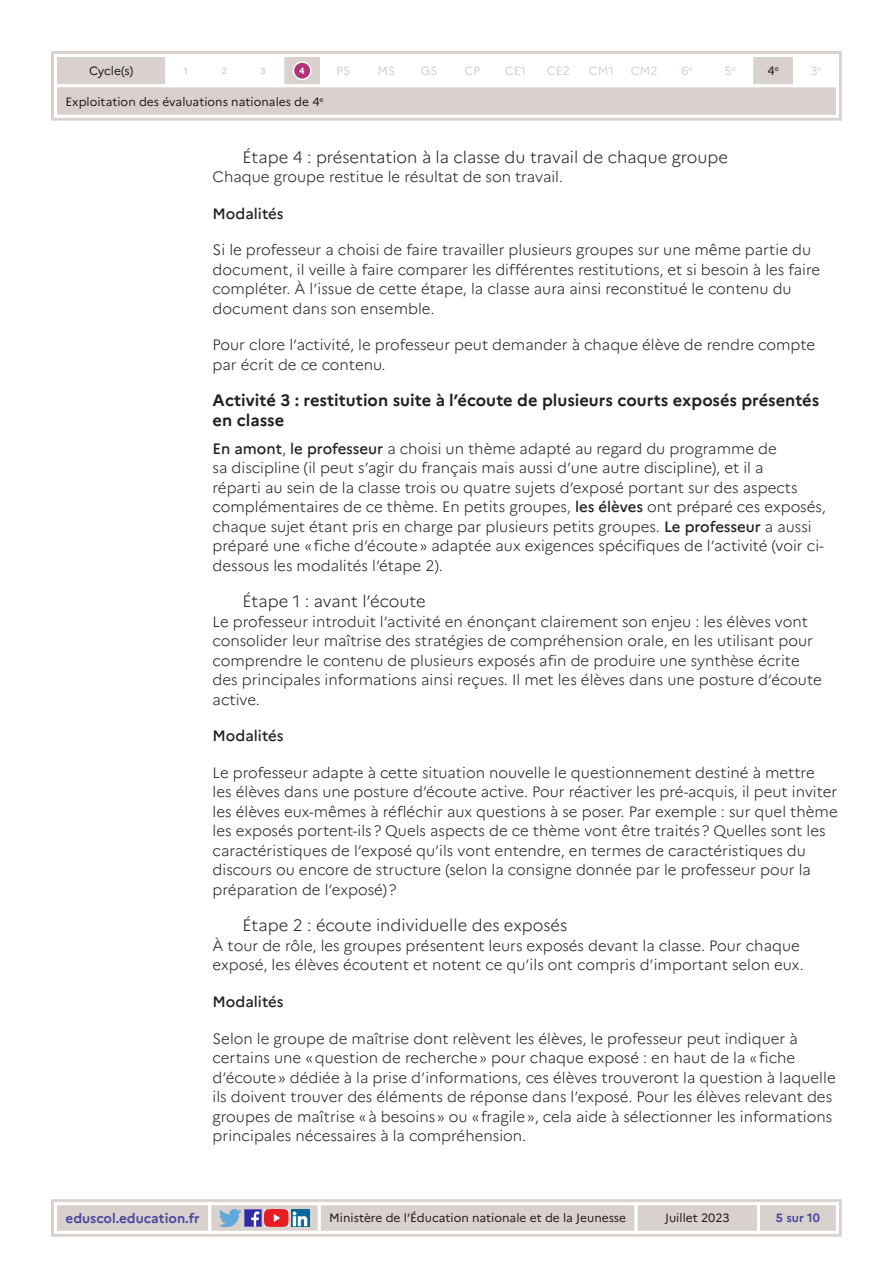
<style>
.page{position:relative;width:893px;height:1263px;background:#fff}
.page>*{position:absolute;margin:0;border:0;box-sizing:border-box;transform-origin:0 0}
._04_titre_4{font:300 16.5px "Marianne";color:#231f20}
._04_titre_3{font:700 16.5px/19.5px "Marianne";color:#231f20}
.Texte_courant{font:300 15px/19.5px "Marianne";color:#231f20}
.Texte_courant-2{font:500 15px "Marianne";color:#231f20}
.t1{font:700 13.5px "Marianne";color:#4a489e}
.t2{font:12px "Marianne";color:#231f20}
.t3{font:12px "Marianne";color:#d8d1ce}
.t4{font:700 12px "Marianne";color:#4a489e}
.t5{font:700 9px "Marianne";color:#d8d1ce}
.t6{font:700 9px "Marianne";color:#fff}
.t7{font:7.05px "Marianne";color:#d8d1ce}
.t8{font:7.05px "Marianne";color:#231f20}
.s1{font-weight:500}
</style>
<div class="page">
<div style="left:51px;top:1199px;width:791px;height:38px;border:3px solid #d8d1ce"></div>
<svg style="left:52px;top:1201px;width:788px;height:34px"></svg>
<div style="left:51px;top:51px;width:791px;height:70px;border:3px solid #d8d1ce"></div>
<svg style="left:53px;top:53px;width:787px;height:66px"></svg>
<p class="t2" style="left:89px;top:64px;width:46px">Cycle(s)</p>
<p class="t5" style="left:184px;top:65px;width:6px">1</p>
<p class="t3" style="left:336px;top:64px;width:15px">PS</p>
<p class="t3" style="left:377px;top:64px;width:19px">MS</p>
<p class="t3" style="left:421px;top:64px;width:18px">GS</p>
<p class="t3" style="left:464px;top:64px;width:17px">CP</p>
<p class="t3" style="left:505px;top:64px;width:23px">CE1</p>
<p class="t3" style="left:589px;top:64px;width:27px">CM1</p>
<p class="t3" style="left:725px;top:64px;width:9px">5</p>
<p class="t3" style="left:681px;top:64px;width:13px">6<sup>e</sup></p>
<p class="t3" style="left:810px;top:64px;width:13px">3<sup>e</sup></p>
<p class="t3" style="left:547px;top:64px;width:25px">CE2</p>
<p class="t8" style="left:775px;top:64px;width:6px">e</p>
<p class="t3" style="left:631px;top:64px;width:28px">CM2</p>
<p class="t7" style="left:732px;top:64px;width:6px">e</p>
<p class="t2" style="left:767px;top:64px;width:9px">4</p>
<p class="t5" style="left:222px;top:65px;width:7px">2</p>
<p class="t5" style="left:260px;top:65px;width:7px">3</p>
<p class="t6" style="left:299px;top:65px;width:7px">4</p>
<p class="t2" style="left:66px;top:94px;width:260px">Exploitation des évaluations nationales de 4<sup>e</sup></p>
<p class="_04_titre_4" style="left:243px;top:147px;width:487px">Étape 4 : présentation à la classe du travail de chaque groupe</p>
<p class="Texte_courant" style="left:213px;top:167px;width:352px">Chaque groupe restitue le résultat de son travail.</p>
<p class="Texte_courant-2" style="left:213px;top:204px;width:72px">Modalités</p>
<p class="Texte_courant" style="left:213px;top:240px;width:609px">Si le professeur a choisi de faire travailler plusieurs groupes sur une même partie du document, il veille à faire comparer les différentes restitutions, et si besoin à les faire compléter. À l’issue de cette étape, la classe aura ainsi reconstitué le contenu du document dans son ensemble.</p>
<p class="Texte_courant" style="left:213px;top:335px;width:604px">Pour clore l’activité, le professeur peut demander à chaque élève de rendre compte par écrit de ce contenu.</p>
<p class="_04_titre_3" style="left:213px;top:391px;width:608px">Activité 3 : restitution suite à l’écoute de plusieurs courts exposés présentés en classe</p>
<p class="Texte_courant" style="left:213px;top:439px;width:615px"><span class="s1">En amont</span>, <span class="s1">le professeur</span> a choisi un thème adapté au regard du programme de<br>sa discipline (il peut s’agir du français mais aussi d’une autre discipline), et il a<br>réparti au sein de la classe trois ou quatre sujets d’exposé portant sur des aspects complémentaires de ce thème. En petits groupes, <span class="s1">les élèves</span> ont préparé ces exposés, chaque sujet étant pris en charge par plusieurs petits groupes. <span class="s1">Le professeur</span> a aussi préparé une «fiche d’écoute» adaptée aux exigences spécifiques de l’activité (voir ci&shy;dessous les modalités l’étape 2).</p>
<p class="_04_titre_4" style="left:243px;top:591px;width:185px">Étape 1 : avant l’écoute</p>
<p class="Texte_courant" style="left:213px;top:612px;width:611px">Le professeur introduit l’activité en énonçant clairement son enjeu : les élèves vont consolider leur maîtrise des stratégies de compréhension orale, en les utilisant pour comprendre le contenu de plusieurs exposés afin de produire une synthèse écrite des principales informations ainsi reçues. Il met les élèves dans une posture d’écoute active.</p>
<p class="Texte_courant-2" style="left:213px;top:727px;width:72px">Modalités</p>
<p class="Texte_courant" style="left:213px;top:763px;width:627px">Le professeur adapte à cette situation nouvelle le questionnement destiné à mettre<br>les élèves dans une posture d’écoute active. Pour réactiver les pré-acquis, il peut inviter les élèves eux-mêmes à réfléchir aux questions à se poser. Par exemple : sur quel thème les exposés portent-ils? Quels aspects de ce thème vont être traités? Quelles sont les caractéristiques de l’exposé qu’ils vont entendre, en termes de caractéristiques du discours ou encore de structure (selon la consigne donnée par le professeur pour la préparation de l’exposé)?</p>
<p class="_04_titre_4" style="left:243px;top:915px;width:326px">Étape 2 : écoute individuelle des exposés</p>
<p class="Texte_courant" style="left:213px;top:936px;width:593px">À tour de rôle, les groupes présentent leurs exposés devant la classe. Pour chaque exposé, les élèves écoutent et notent ce qu’ils ont compris d’important selon eux.</p>
<p class="Texte_courant-2" style="left:213px;top:992px;width:72px">Modalités</p>
<p class="Texte_courant" style="left:213px;top:1028px;width:625px">Selon le groupe de maîtrise dont relèvent les élèves, le professeur peut indiquer à certains une «question de recherche» pour chaque exposé : en haut de la «fiche d’écoute» dédiée à la prise d’informations, ces élèves trouveront la question à laquelle ils doivent trouver des éléments de réponse dans l’exposé. Pour les élèves relevant des groupes de maîtrise «à besoins» ou «fragile», cela aide à sélectionner les informations principales nécessaires à la compréhension.</p>
<p class="t1" style="left:66px;top:1210px;width:136px">eduscol.education.fr</p>
<p class="t2" style="left:329px;top:1211px;width:298px">Ministère de l’Éducation nationale et de la Jeunesse</p>
<p class="t2" style="left:665px;top:1211px;width:66px">Juillet 2023</p>
<p class="t4" style="left:776px;top:1211px;width:45px">5 sur 10</p>
</div>
